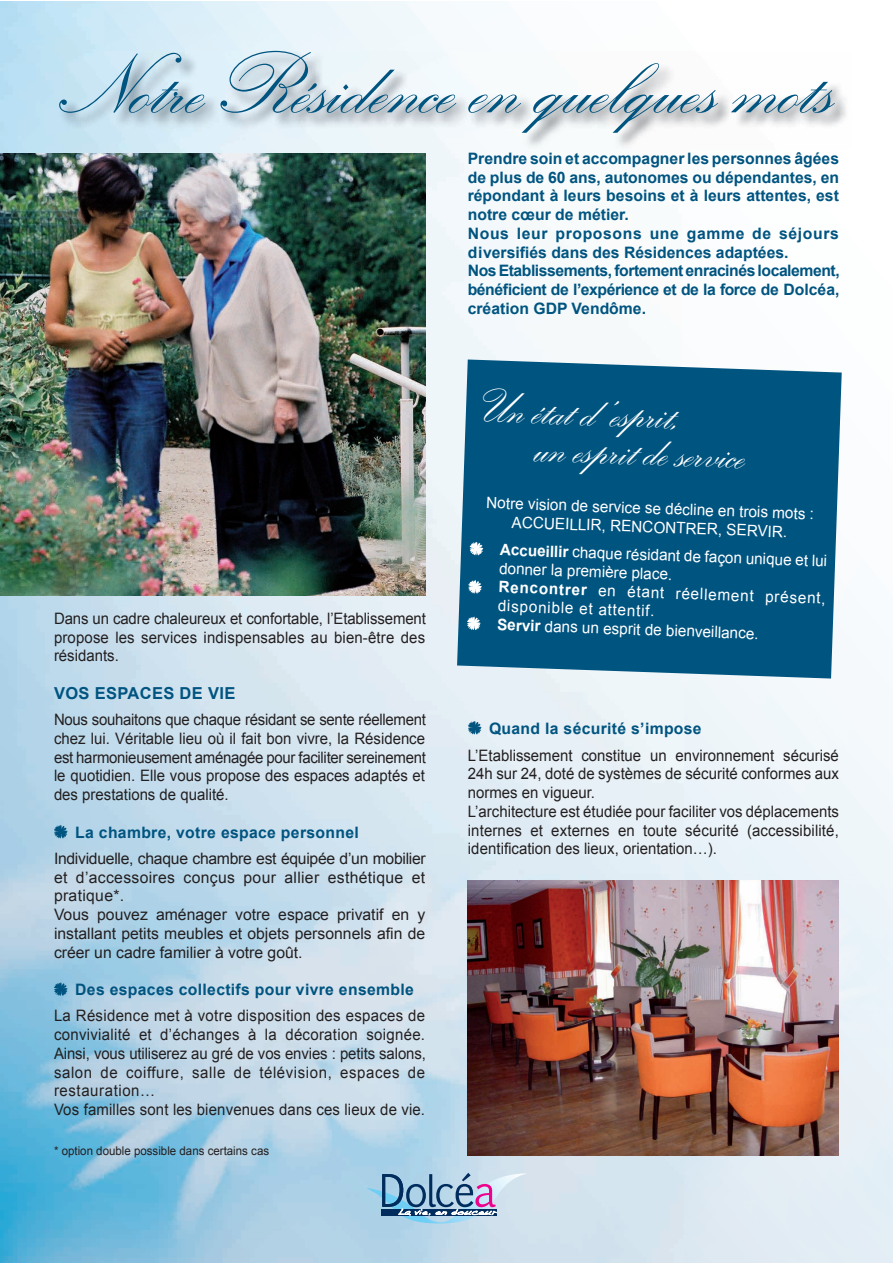
<style>
.page{position:relative;width:893px;height:1263px;background:#fff}
.page>*{position:absolute;margin:0;border:0;box-sizing:border-box;transform-origin:0 0}
.t1{font:700 87px "Kuenstler Script Two";color:#005480}
.t2{font:700 48px/37.5px "Kuenstler Script Two";color:#fff;scale:.95 1}
.t3{font:700 16.5px "Arial";letter-spacing:.02em;color:#005480}
.t4{font:15.75px/18.8px "Arial";color:#231f20;text-align:justify;scale:.95 1}
.t5{font:700 15.75px/18.8px "Arial";color:#005480}
.t6{font:15.75px/18.8px "Arial";letter-spacing:.02em;color:#231f20;scale:.95 1}
.t7{font:15.75px/18.8px "Arial";color:#fff;text-align:center}
.t8{font:15.75px/18.8px "Arial";color:#231f20}
.t9{font:700 15.75px "Arial";letter-spacing:.02em;color:#005480}
.t10{font:12px "Arial";color:#231f20;scale:.96 1}
.s1{font-weight:700}
</style>
<div class="page">
<img style="left:0;top:1px;width:105px;height:1262px">
<img style="left:105px;top:150px;width:736px;height:1113px">
<img style="left:0;top:153px;width:425px;height:442px">
<svg style="left:365px;top:1173px;width:162px;height:50px;background:#9bb7d1"></svg>
<svg style="left:457px;top:359px;width:385px;height:319px;background:#105e88"></svg>
<img style="left:468px;top:881px;width:371px;height:274px">
<svg style="left:54px;top:824px;width:14px;height:14px"></svg>
<svg style="left:54px;top:982px;width:14px;height:14px"></svg>
<svg style="left:468px;top:720px;width:14px;height:15px"></svg>
<svg style="left:468px;top:579px;width:14px;height:15px"></svg>
<svg style="left:470px;top:541px;width:13px;height:14px"></svg>
<svg style="left:467px;top:616px;width:14px;height:14px"></svg>
<h1 class="t1" style="left:47px;top:39px;width:776px">Notre Résidence en quelques mots</h1>
<p class="t4" style="left:54px;top:609px;width:393px">Dans un cadre chaleureux et confortable, l’Etablissement propose les services indispensables au bien-être des résidants.</p>
<p class="t3" style="left:54px;top:684px;width:183px">VOS ESPACES DE VIE</p>
<p class="t4" style="left:54px;top:710px;width:393px">Nous souhaitons que chaque résidant se sente réellement chez lui. Véritable lieu où il fait bon vivre, la Résidence est harmonieusement aménagée pour faciliter sereinement le quotidien. Elle vous propose des espaces adaptés et des prestations de qualité.</p>
<p class="t9" style="left:75px;top:823px;width:285px">La chambre, votre espace personnel</p>
<p class="t8" style="left:54px;top:849px;width:373px">Individuelle, chaque chambre est équipée d’un mobilier et d’accessoires conçus pour allier esthétique et pratique*.<br>Vous pouvez aménager votre espace privatif en y installant petits meubles et objets personnels afin de créer un cadre familier à votre goût.</p>
<p class="t9" style="left:75px;top:981px;width:340px">Des espaces collectifs pour vivre ensemble</p>
<p class="t6" style="left:54px;top:1006px;width:393px">La Résidence met à votre disposition des espaces de convivialité et d’échanges à la décoration soignée.<br>Ainsi, vous utiliserez au gré de vos envies : petits salons, salon de coiffure, salle de télévision, espaces de restauration…<br>Vos familles sont les bienvenues dans ces lieux de vie.</p>
<p class="t10" style="left:54px;top:1144px;width:226px">* option double possible dans certains cas</p>
<p class="t5" style="left:468px;top:149px;width:373px">Prendre soin et accompagner les personnes âgées de plus de 60 ans, autonomes ou dépendantes, en répondant à leurs besoins et à leurs attentes, est notre cœur de métier.<br>Nous leur proposons une gamme de séjours diversifiés dans des Résidences adaptées.<br>Nos Etablissements, fortement enracinés localement, bénéficient de l’expérience et de la force de Dolcéa, création GDP Vendôme.</p>
<h2 class="t2" style="left:530px;top:390px;width:223px;text-indent:-54px;rotate:2deg">Un état d ’esprit,<br>un esprit de service</h2>
<p class="t7" style="left:487px;top:493px;width:329px;rotate:2deg">Notre vision de service se décline en trois mots :<br>ACCUEILLIR, RENCONTRER, SERVIR.</p>
<p class="t7" style="left:500px;top:540px;width:329px;text-align:left;rotate:2deg"><span class="s1">Accueillir</span> chaque résidant de façon unique et lui donner la première place.<br><span class="s1">Rencontrer</span> en étant réellement présent, disponible et attentif.<br><span class="s1">Servir</span> dans un esprit de bienveillance.</p>
<p class="t9" style="left:489px;top:720px;width:214px">Quand la sécurité s’impose</p>
<p class="t4" style="left:468px;top:746px;width:392px;text-align:left">L’Etablissement constitue un environnement sécurisé 24h sur 24, doté de systèmes de sécurité conformes aux normes en vigueur.<br>L’architecture est étudiée pour faciliter vos déplacements internes et externes en toute sécurité (accessibilité, identification des lieux, orientation…).</p>
</div>
